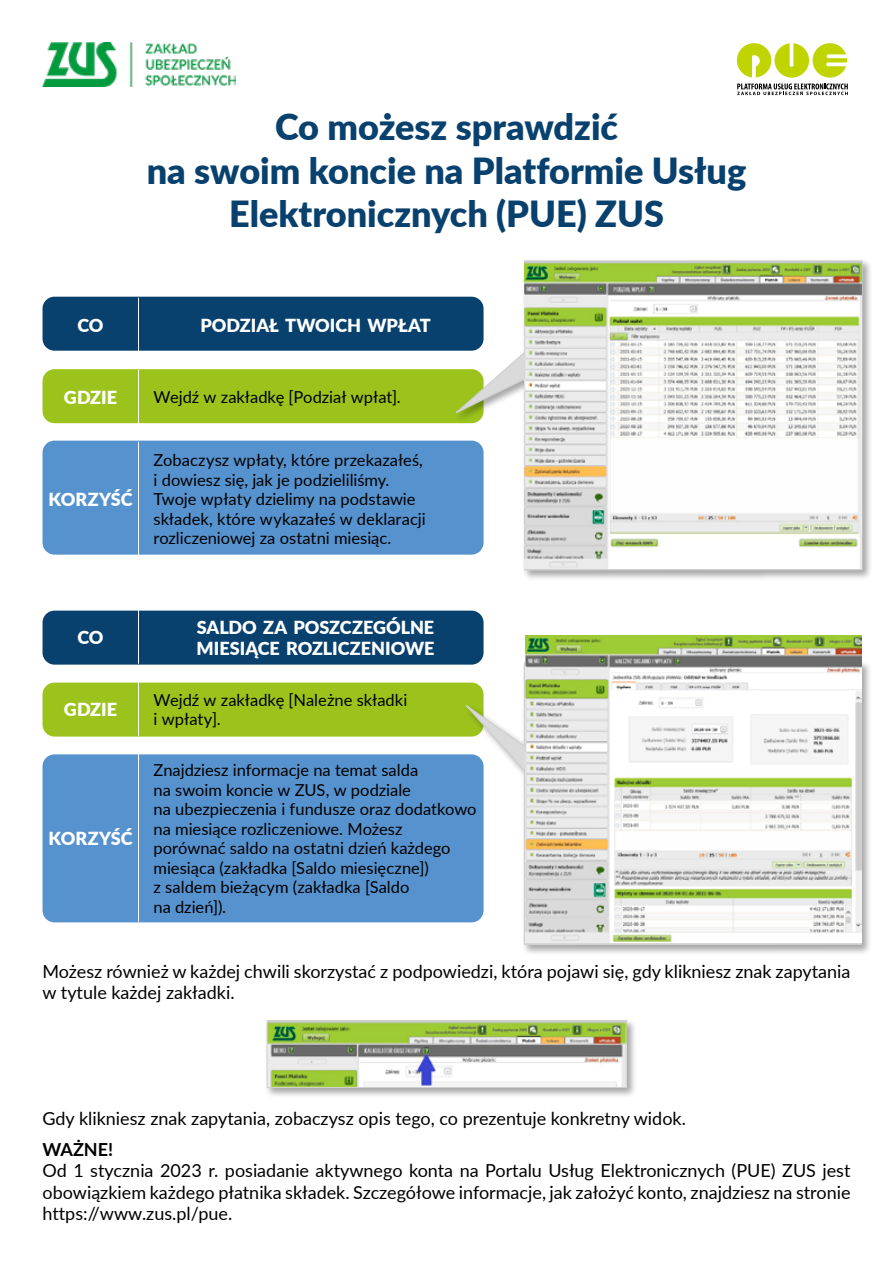
<style>
.page{position:relative;width:893px;height:1263px;background:#fff}
.page>*{position:absolute;margin:0;border:0;box-sizing:border-box;transform-origin:0 0}
.t1{font:900 36px/43.5px "Lato";color:#08406e;text-align:center}
.tekst_12_14{font:18px/21.6px "Lato";color:#000}
.tabela_glowka{font:900 18px/21px "Lato";color:#fff}
.tekst_12_14-2{font:700 18px "Lato";color:#000}
.tabela_tekst{font:16.5px/19.5px "Lato";color:#000}
</style>
<div class="page">
<img style="left:43px;top:43px;width:192px;height:43px">
<svg style="left:737px;top:43px;width:110px;height:35px"></svg>
<svg style="left:737px;top:84px;width:111px;height:11px"></svg>
<div style="left:265px;top:1019px;width:372px;height:80px;background:#000;opacity:.35"></div>
<img style="left:269px;top:1022px;width:355px;height:64px">
<div style="left:267px;top:1020px;width:359px;height:68px;border:1px solid #d0d0d0"></div>
<div style="left:43px;top:297px;width:441px;height:54px;background:#08406e;border-radius:12px"></div>
<div style="left:43px;top:369px;width:441px;height:54px;background:#9bc31c;border-radius:12px"></div>
<div style="left:43px;top:441px;width:441px;height:114px;background:#5692ce;border-radius:12px"></div>
<div style="left:43px;top:611px;width:441px;height:54px;background:#08406e;border-radius:12px"></div>
<div style="left:43px;top:682px;width:441px;height:54px;background:#9bc31c;border-radius:12px"></div>
<div style="left:43px;top:754px;width:441px;height:168px;background:#5692ce;border-radius:12px"></div>
<hr style="left:138px;top:298px;width:1px;height:54px;background:#fff">
<hr style="left:138px;top:370px;width:1px;height:54px;background:#fff">
<hr style="left:138px;top:442px;width:1px;height:114px;background:#fff">
<hr style="left:138px;top:610px;width:1px;height:54px;background:#fff">
<hr style="left:138px;top:682px;width:1px;height:54px;background:#fff">
<hr style="left:138px;top:754px;width:1px;height:168px;background:#fff">
<div style="left:454px;top:259px;width:418px;height:322px;background:#000;opacity:.35"></div>
<svg style="left:448px;top:260px;width:415px;height:311px"></svg>
<img style="left:525px;top:262px;width:336px;height:307px">
<div style="left:464px;top:661px;width:408px;height:294px;background:#000;opacity:.35"></div>
<svg style="left:458px;top:661px;width:404px;height:285px"></svg>
<img style="left:525px;top:636px;width:336px;height:306px">
<h1 class="t1" style="left:147px;top:104px;width:601px">Co możesz sprawdzić<br>na swoim koncie na Platformie Usług<br>Elektronicznych (PUE) ZUS</h1>
<p class="tabela_glowka" style="left:77px;top:314px;width:28px">CO</p>
<p class="tabela_glowka" style="left:200px;top:314px;width:232px">PODZIAŁ TWOICH WPŁAT</p>
<p class="tabela_glowka" style="left:64px;top:386px;width:55px">GDZIE</p>
<p class="tabela_tekst" style="left:154px;top:387px;width:249px">Wejdź w zakładkę [Podział wpłat].</p>
<p class="tabela_glowka" style="left:49px;top:488px;width:85px">KORZYŚĆ</p>
<p class="tabela_tekst" style="left:154px;top:450px;width:274px">Zobaczysz wpłaty, które przekazałeś, i dowiesz się, jak je podzieliliśmy.<br>Twoje wpłaty dzielimy na podstawie składek, które wykazałeś w deklaracji rozliczeniowej za ostatni miesiąc.</p>
<p class="tabela_glowka" style="left:77px;top:626px;width:28px">CO</p>
<p class="tabela_glowka" style="left:197px;top:616px;width:239px">SALDO ZA POSZCZEGÓLNE<br>MIESIĄCE ROZLICZENIOWE</p>
<p class="tabela_glowka" style="left:64px;top:698px;width:55px">GDZIE</p>
<p class="tabela_tekst" style="left:154px;top:689px;width:255px">Wejdź w zakładkę [Należne składki i wpłaty].</p>
<p class="tabela_glowka" style="left:49px;top:827px;width:85px">KORZYŚĆ</p>
<p class="tabela_tekst" style="left:154px;top:760px;width:324px">Znajdziesz informacje na temat salda<br>na swoim koncie w ZUS, w podziale<br>na ubezpieczenia i fundusze oraz dodatkowo na miesiące rozliczeniowe. Możesz porównać saldo na ostatni dzień każdego miesiąca (zakładka [Saldo miesięczne])<br>z saldem bieżącym (zakładka [Saldo<br>na dzień]).</p>
<p class="tekst_12_14" style="left:43px;top:959px;width:809px">Możesz również w każdej chwili skorzystać z podpowiedzi, która pojawi się, gdy klikniesz znak zapytania w tytule każdej zakładki.</p>
<p class="tekst_12_14" style="left:43px;top:1107px;width:645px">Gdy klikniesz znak zapytania, zobaczysz opis tego, co prezentuje konkretny widok.</p>
<p class="tekst_12_14-2" style="left:43px;top:1136px;width:72px">WAŻNE!</p>
<p class="tekst_12_14" style="left:43px;top:1159px;width:809px;text-align:justify">Od 1 stycznia 2023 r. posiadanie aktywnego konta na Portalu Usług Elektronicznych (PUE) ZUS jest obowiązkiem każdego płatnika składek. Szczegółowe informacje, jak założyć konto, znajdziesz na stronie https://www.zus.pl/pue.</p>
</div>
